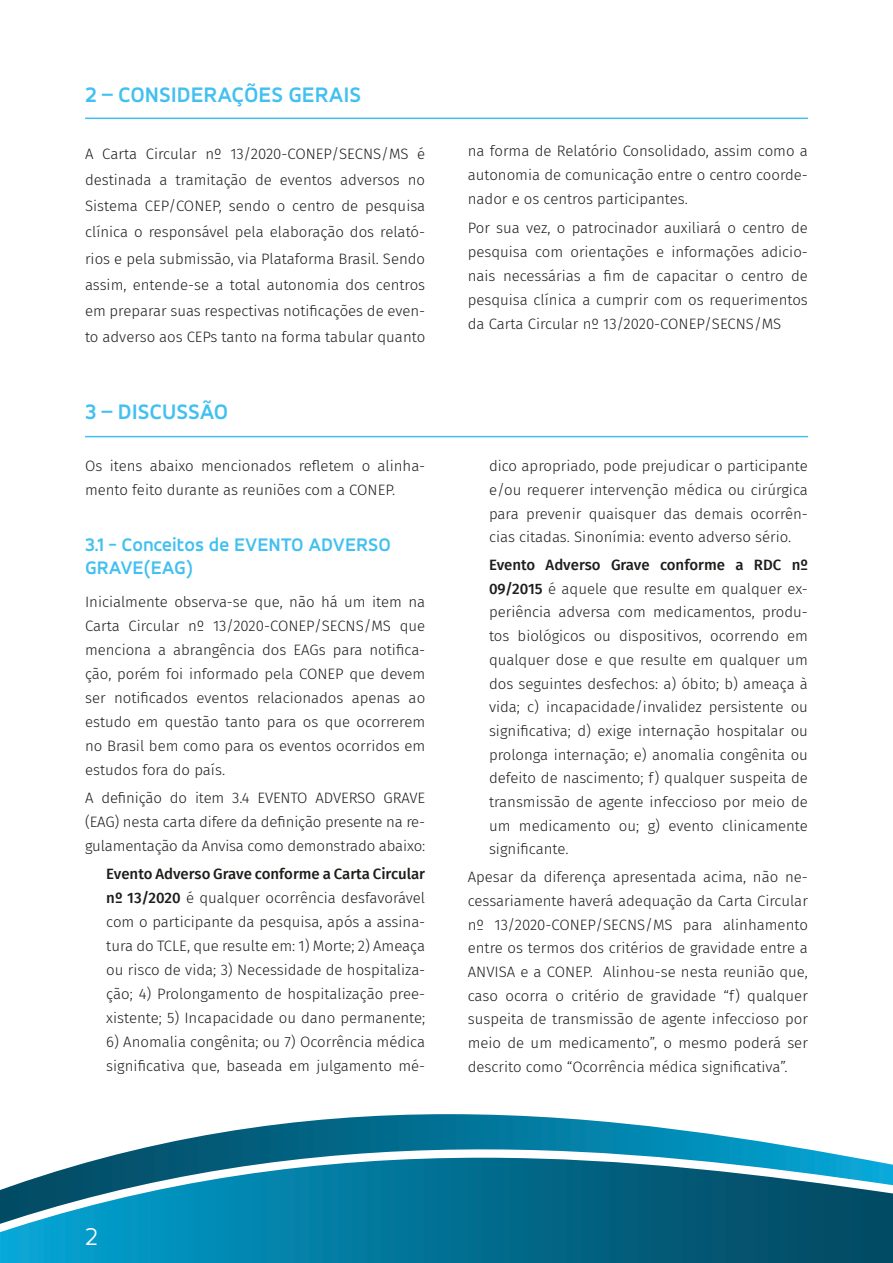
<style>
.page{position:relative;width:893px;height:1263px;background:#fff}
.page>*{position:absolute;margin:0;border:0;box-sizing:border-box;transform-origin:0 0}
.t1{font:300 26.7px "Accord Alternate";color:#fff}
.Capitulo{font:700 22.5px "Accord Alternate";color:#42c0f0}
.Capitulo_Sub{font:700 19.5px/23.4px "Accord Alternate";color:#42c0f0}
.Texto{font:300 15px/24px "Fira Sans";color:#1d1d1b;text-align:justify}
.Texto_5mm_normal{font:300 15px/23.7px "Fira Sans";color:#1d1d1b;text-align:justify}
.s1{font-weight:500}
</style>
<div class="page">
<svg style="left:0;top:1231px;width:893px;height:32px;background:#027396"></svg>
<svg style="left:0;top:1114px;width:893px;height:117px"></svg>
<hr style="left:85px;top:118px;width:723px;height:1px;background:#42c0f0">
<hr style="left:85px;top:436px;width:723px;height:1px;background:#42c0f0">
<p class="Capitulo" style="left:85px;top:81px;width:278px">2 – CONSIDERAÇÕES GERAIS</p>
<p class="Texto" style="left:85px;top:140px;width:342px;line-height:26.2px">A Carta Circular nº 13/2020-CONEP/SECNS/MS é destinada a tramitação de eventos adversos no Sistema CEP/CONEP, sendo o centro de pesquisa clínica o responsável pela elaboração dos relató&shy;rios e pela submissão, via Plataforma Brasil. Sendo assim, entende-se a total autonomia dos centros em preparar suas respectivas notificações de even&shy;to adverso aos CEPs tanto na forma tabular quanto</p>
<p class="Texto" style="left:468px;top:139px;width:342px">na forma de Relatório Consolidado, assim como a autonomia de comunicação entre o centro coorde&shy;nador e os centros participantes.</p>
<p class="Texto" style="left:468px;top:215px;width:342px">Por sua vez, o patrocinador auxiliará o centro de pesquisa com orientações e informações adicio&shy;nais necessárias a fim de capacitar o centro de pesquisa clínica a cumprir com os requerimentos da Carta Circular nº 13/2020-CONEP/SECNS/MS</p>
<p class="Capitulo" style="left:85px;top:398px;width:145px">3 – DISCUSSÃO</p>
<p class="Texto" style="left:85px;top:454px;width:342px">Os itens abaixo mencionados refletem o alinha&shy;mento feito durante as reuniões com a CONEP.</p>
<p class="Capitulo_Sub" style="left:85px;top:532px;width:307px">3.1 - Conceitos de EVENTO ADVERSO<br>GRAVE(EAG)</p>
<p class="Texto" style="left:85px;top:589px;width:342px">Inicialmente observa-se que, não há um item na Carta Circular nº 13/2020-CONEP/SECNS/MS que menciona a abrangência dos EAGs para notifica&shy;ção, porém foi informado pela CONEP que devem ser notificados eventos relacionados apenas ao estudo em questão tanto para os que ocorrerem no Brasil bem como para os eventos ocorridos em estudos fora do país.</p>
<p class="Texto" style="left:85px;top:786px;width:342px">A definição do item 3.4 EVENTO ADVERSO GRAVE (EAG) nesta carta difere da definição presente na re&shy;gulamentação da Anvisa como demonstrado abaixo:</p>
<p class="Texto_5mm_normal" style="left:106px;top:862px;width:320px"><span class="s1">Evento Adverso Grave conforme a Carta Circular nº 13/2020</span> é qualquer ocorrência desfavorável com o participante da pesquisa, após a assina&shy;tura do TCLE, que resulte em: 1) Morte; 2) Ameaça ou risco de vida; 3) Necessidade de hospitaliza&shy;ção; 4) Prolongamento de hospitalização pree&shy;xistente; 5) Incapacidade ou dano permanente;</p>
<p class="Texto_5mm_normal" style="left:106px;top:1030px;width:320px">6) Anomalia congênita; ou 7) Ocorrência médica significativa que, baseada em julgamento mé-</p>
<p class="Texto_5mm_normal" style="left:489px;top:454px;width:320px">dico apropriado, pode prejudicar o participante e/ou requerer intervenção médica ou cirúrgica para prevenir quaisquer das demais ocorrên&shy;cias citadas. Sinonímia: evento adverso sério.</p>
<p class="Texto_5mm_normal" style="left:489px;top:553px;width:320px"><span class="s1">Evento Adverso Grave conforme a RDC nº 09/2015</span> é aquele que resulte em qualquer ex&shy;periência adversa com medicamentos, produ&shy;tos biológicos ou dispositivos, ocorrendo em qualquer dose e que resulte em qualquer um dos seguintes desfechos: a) óbito; b) ameaça à vida; c) incapacidade/invalidez persistente ou significativa; d) exige internação hospitalar ou prolonga internação; e) anomalia congênita ou defeito de nascimento; f) qualquer suspeita de transmissão de agente infeccioso por meio de um medicamento ou; g) evento clinicamente significante.</p>
<p class="Texto" style="left:468px;top:865px;width:342px">Apesar da diferença apresentada acima, não ne&shy;cessariamente haverá adequação da Carta Circular nº 13/2020-CONEP/SECNS/MS para alinhamento entre os termos dos critérios de gravidade entre a ANVISA e a CONEP. Alinhou-se nesta reunião que, caso ocorra o critério de gravidade “f) qualquer suspeita de transmissão de agente infeccioso por meio de um medicamento”, o mesmo poderá ser descrito como “Ocorrência médica significativa”.</p>
<h1 class="t1" style="left:85px;top:1220px;width:14px">2</h1>
</div>
